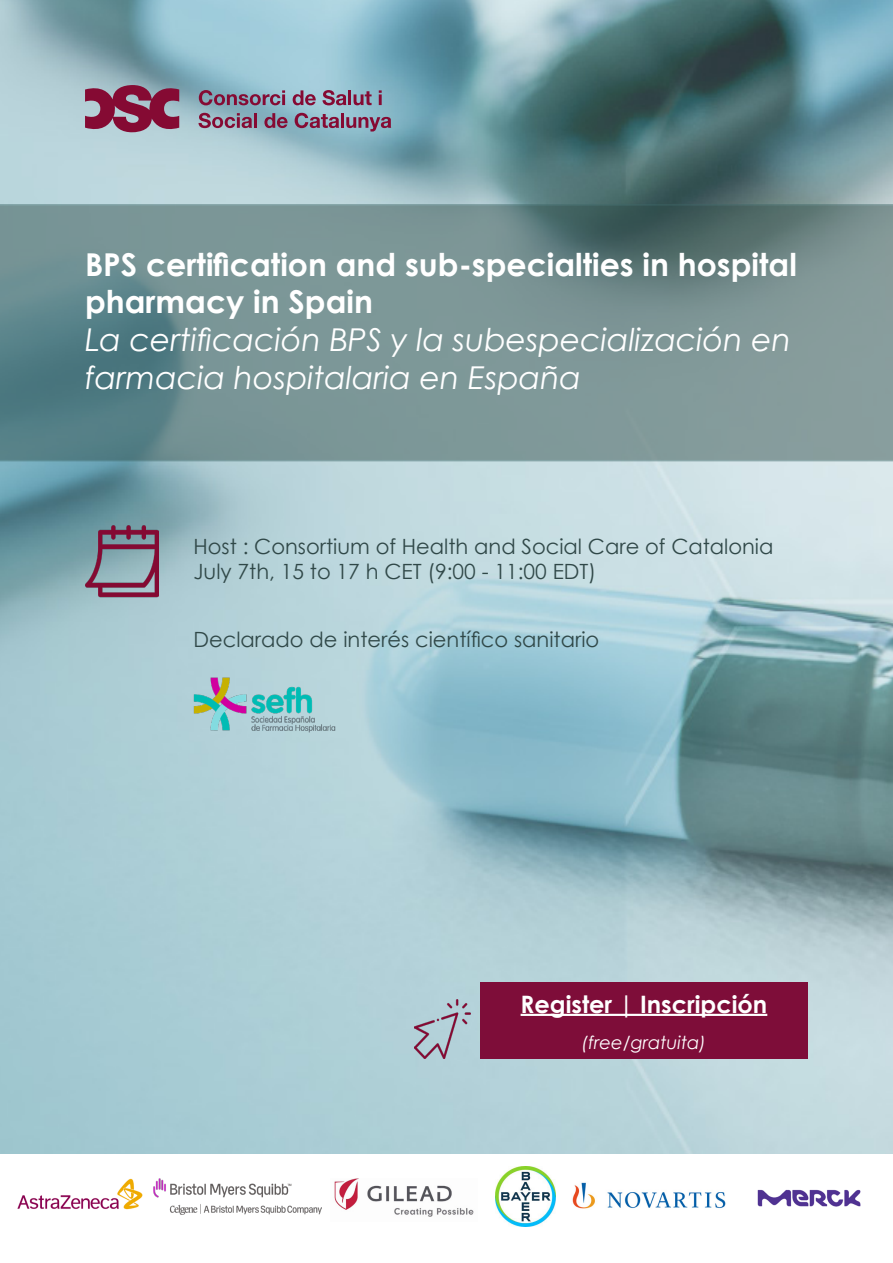
<style>
.page{position:relative;width:893px;height:1263px;background:#fff}
.page>*{position:absolute;margin:0;border:0;box-sizing:border-box;transform-origin:0 0}
.t1{font:italic 31.5px "Century Gothic";color:#fff}
.t2{font:700 31.5px/37.8px "Century Gothic";color:#fff}
.t3{font:700 24px "Century Gothic";color:#fff}
.t4{font:21px "Century Gothic";color:#304848}
.t5{font:italic 18px "Century Gothic";color:#fff}
</style>
<div class="page">
<img style="left:0;top:0;width:893px;height:1154px">
<svg style="left:85px;top:85px;width:94px;height:47px;background:#914c69"></svg>
<svg style="left:198px;top:113px;width:54px;height:15px"></svg>
<hr style="left:254px;top:113px;width:3px;height:15px;background:#850a33">
<svg style="left:264px;top:113px;width:24px;height:15px"></svg>
<svg style="left:295px;top:113px;width:44px;height:15px"></svg>
<hr style="left:341px;top:113px;width:3px;height:15px;background:#850a33">
<svg style="left:346px;top:117px;width:45px;height:15px"></svg>
<svg style="left:199px;top:90px;width:86px;height:15px"></svg>
<svg style="left:293px;top:90px;width:23px;height:15px"></svg>
<svg style="left:322px;top:90px;width:24px;height:15px"></svg>
<hr style="left:348px;top:90px;width:3px;height:15px;background:#850a33">
<svg style="left:354px;top:91px;width:18px;height:14px"></svg>
<svg style="left:379px;top:90px;width:3px;height:15px"></svg>
<svg style="left:0;top:204px;width:893px;height:257px;background:#738f90"></svg>
<img style="left:85px;top:521px;width:73px;height:81px">
<img style="left:414px;top:999px;width:57px;height:60px">
<div style="left:480px;top:982px;width:328px;height:77px;background:#7e0d39"></div>
<hr style="left:521px;top:1014px;width:246px;height:2px;background:#fff">
<img style="left:17px;top:1178px;width:126px;height:32px">
<img style="left:153px;top:1178px;width:168px;height:36px">
<img style="left:334px;top:1179px;width:140px;height:38px">
<img style="left:495px;top:1166px;width:61px;height:60px">
<img style="left:572px;top:1182px;width:154px;height:27px">
<img style="left:757px;top:1189px;width:104px;height:18px">
<img style="left:178px;top:661px;width:173px;height:87px">
<p class="t2" style="left:85px;top:244px;width:713px">BPS certification and sub-specialties in hospital pharmacy in Spain</p>
<p class="t1" style="left:85px;top:318px;width:708px">La certificación BPS y la subespecialización en</p>
<p class="t1" style="left:85px;top:356px;width:497px">farmacia hospitalaria en España</p>
<p class="t4" style="left:193px;top:531px;width:581px">Host : Consortium of Health and Social Care of Catalonia</p>
<p class="t4" style="left:193px;top:557px;width:404px">July 7th, 15 to 17 h CET (9:00 - 11:00 EDT)</p>
<p class="t4" style="left:193px;top:625px;width:407px">Declarado de interés científico sanitario</p>
<p class="t3" style="left:521px;top:986px;width:248px">Register | Inscripción</p>
<p class="t5" style="left:582px;top:1029px;width:126px">(free/gratuita)</p>
</div>
